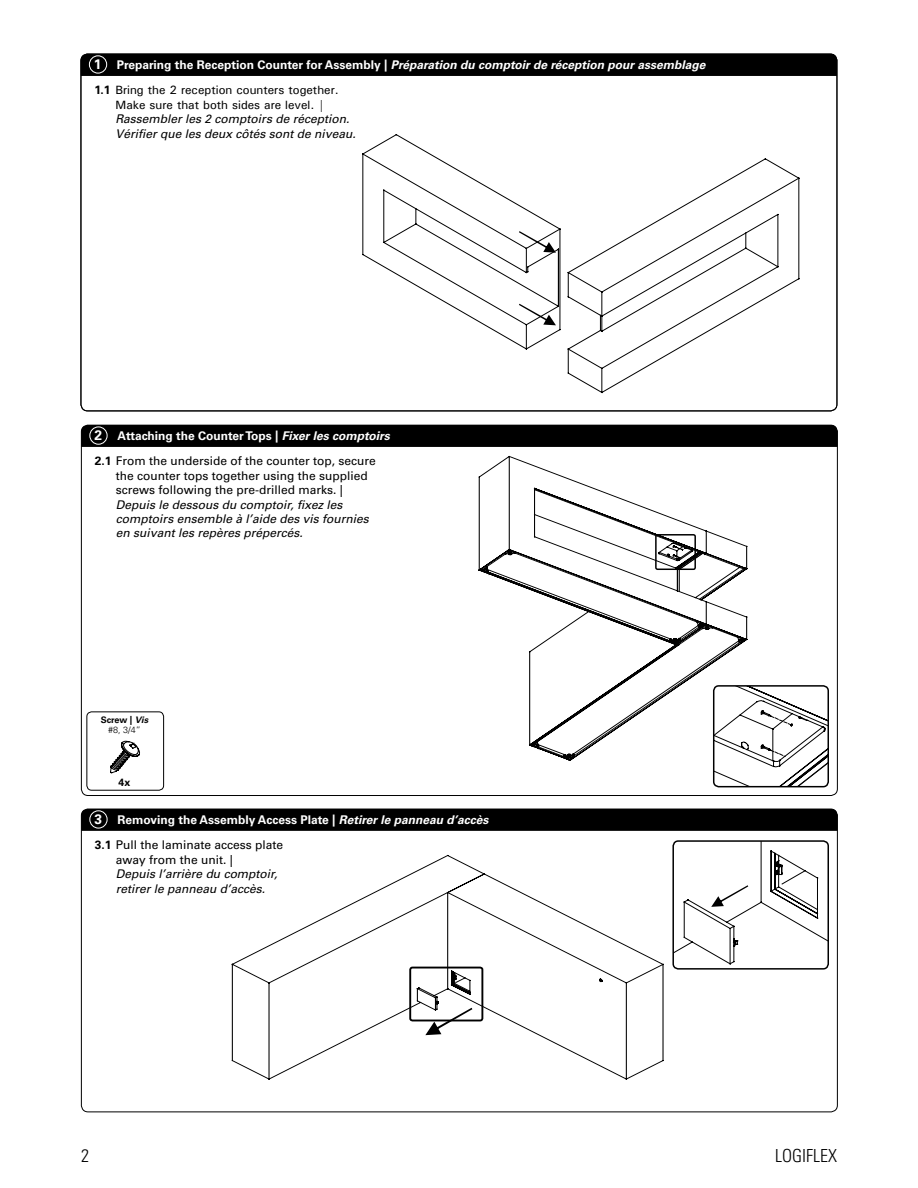
<style>
.page{position:relative;width:918px;height:1188px;background:#fff}
.page>*{position:absolute;margin:0;border:0;box-sizing:border-box;transform-origin:0 0}
.t1{font:300 condensed 18px "Univers LT";color:#000}
.t2{font:700 13.8px "Univers CE";color:#fff}
.t3{font:italic 12px/14.4px "Univers LT";color:#000}
.t4{font:12px/14.4px "Univers LT";color:#000}
.t5{font:700 12px "Univers CE";color:#fff}
.t6{font:italic 700 12px "Univers CE";color:#fff}
.t7{font:500 12px/14.4px "Univers";color:#000;text-align:center}
.t8{font:700 10.5px "Univers CE";color:#000}
.t9{font:300 9px/10.5px "Univers CE";color:#000;text-align:center}
.s1{font-style:normal}
.s2{font-family:"Univers CE";font-weight:700}
.s3{font-style:italic}
.s4{font-weight:700}
.s5{font-weight:700;font-style:italic}
</style>
<div class="page">
<div style="left:81px;top:54px;width:756px;height:22px;background:#000"></div>
<div style="left:89px;top:56px;width:18px;height:17px;border:1px solid #fff;border-radius:50%"></div>
<div style="left:81px;top:425px;width:756px;height:22px;background:#000"></div>
<div style="left:90px;top:427px;width:17px;height:18px;border:1px solid #fff;border-radius:50%"></div>
<div style="left:81px;top:809px;width:756px;height:22px;background:#000"></div>
<div style="left:90px;top:811px;width:17px;height:17px;border:1px solid #fff;border-radius:50%"></div>
<svg style="left:362px;top:134px;width:438px;height:259px"></svg>
<svg style="left:478px;top:456px;width:227px;height:134px"></svg>
<svg style="left:529px;top:530px;width:219px;height:231px"></svg>
<svg style="left:714px;top:686px;width:114px;height:101px"></svg>
<div style="left:713px;top:685px;width:116px;height:102px;border:2px solid #000;border-radius:5px"></div>
<svg style="left:110px;top:740px;width:30px;height:34px"></svg>
<div style="left:655px;top:534px;width:41px;height:36px;border:2px solid #000;border-radius:2px"></div>
<svg style="left:232px;top:855px;width:432px;height:225px"></svg>
<div style="left:672px;top:840px;width:157px;height:130px;border:2px solid #000;border-radius:5px"></div>
<div style="left:409px;top:967px;width:74px;height:54px;border:2px solid #000;border-radius:2px"></div>
<svg style="left:519px;top:231px;width:37px;height:22px"></svg>
<svg style="left:519px;top:304px;width:37px;height:21px"></svg>
<div style="left:86px;top:711px;width:78px;height:80px;border:1px solid #000;border-radius:5px"></div>
<svg style="left:425px;top:1008px;width:47px;height:27px"></svg>
<svg style="left:673px;top:841px;width:155px;height:128px"></svg>
<p class="t2" style="left:94px;top:56px;width:9px">1</p>
<p class="t6" style="left:117px;top:58px;width:590px"><span class="s1">Preparing the Reception Counter for Assembly |</span> Préparation du comptoir de réception pour assemblage</p>
<p class="t7" style="left:94px;top:83px;width:246px"><span class="s2">1.1</span> Bring the 2 reception counters together.<br>Make sure that both sides are level. |</p>
<p class="t3" style="left:116px;top:112px;width:242px">Rassembler les 2 comptoirs de réception.<br>Vérifier que les deux côtés sont de niveau.</p>
<p class="t2" style="left:94px;top:428px;width:9px">12</p>
<p class="t5" style="left:117px;top:429px;width:274px">Attaching the Counter Tops | <span class="s3">Fixer les comptoirs</span></p>
<p class="t4" style="left:116px;top:454px;width:262px;text-indent:-21px"><span class="s2">2.1</span> From the underside of the counter top, secure the counter tops together using the supplied screws following the pre-drilled marks. |</p>
<p class="t3" style="left:116px;top:497px;width:254px">Depuis le dessous du comptoir, fixez les comptoirs ensemble à l’aide des vis fournies en suivant les repères prépercés.</p>
<p class="t9" style="left:101px;top:715px;width:49px"><span class="s4">Screw |</span> <span class="s5">Vis </span>#8, 3/4”</p>
<p class="t2" style="left:94px;top:811px;width:9px">13</p>
<p class="t8" style="left:119px;top:776px;width:13px">4x</p>
<p class="t5" style="left:117px;top:813px;width:373px">Removing the Assembly Access Plate | <span class="s3">Retirer le panneau d’accès</span></p>
<p class="t4" style="left:116px;top:838px;width:169px;text-indent:-21px"><span class="s2">3.1</span> Pull the laminate access plate away from the unit. |</p>
<p class="t3" style="left:116px;top:867px;width:163px">Depuis l’arrière du comptoir, retirer le panneau d’accès.</p>
<h1 class="t1" style="left:81px;top:1145px;width:9px">2</h1>
<h1 class="t1" style="left:775px;top:1145px;width:64px">LOGIFLEX</h1>
</div>
